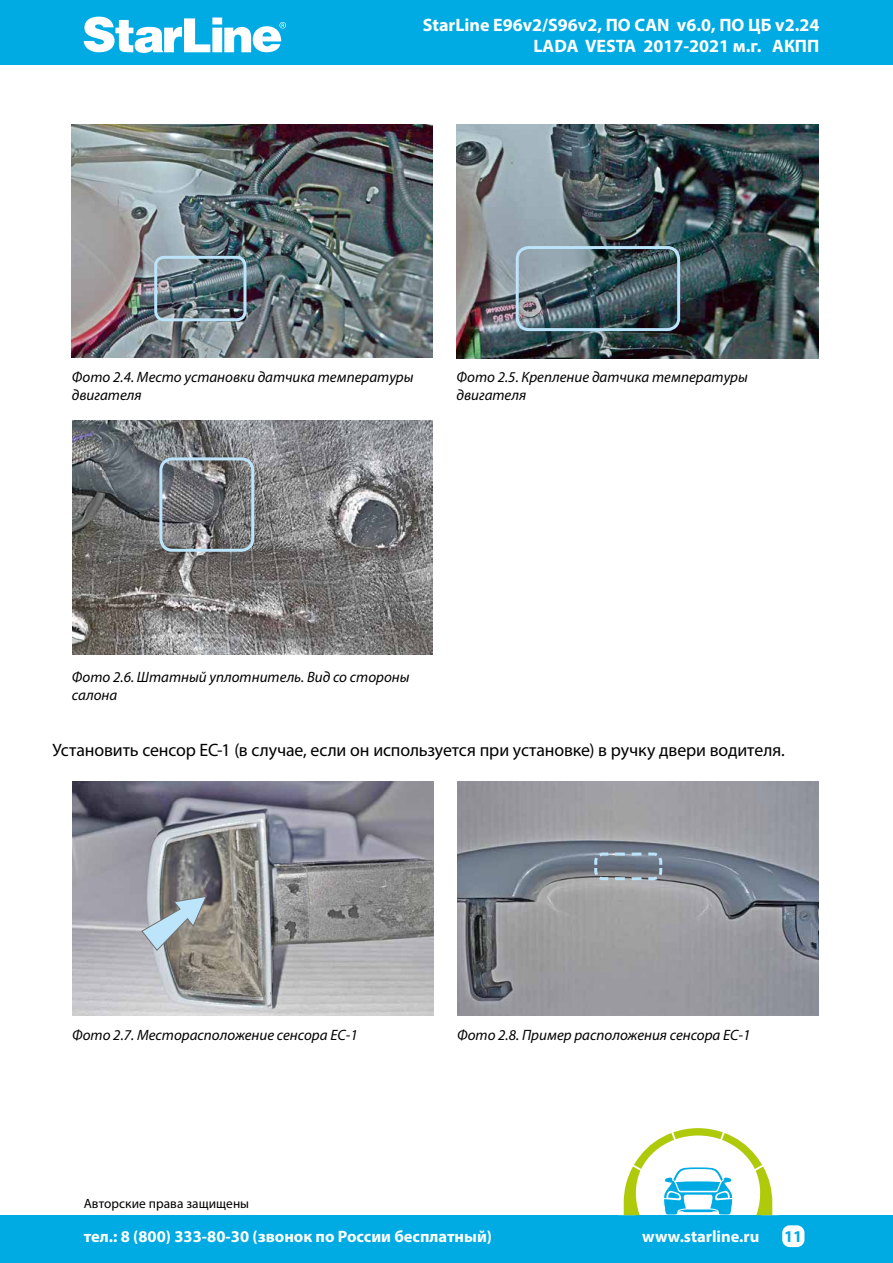
<style>
.page{position:relative;width:893px;height:1263px;background:#fff}
.page>*{position:absolute;margin:0;border:0;box-sizing:border-box;transform-origin:0 0}
.t1{font:18px "Myriad Pro";letter-spacing:-.005em;color:#000}
.t2{font:700 18px/21.6px "Myriad Pro";color:#fff;text-align:right}
.t3{font:700 16.5px "Myriad Pro";color:#fff}
.t4{font:700 16.5px "Myriad Pro";color:#00abe4}
.t5{font:italic 15px/18px "Myriad Pro";color:#000}
.t6{font:13.5px "Myriad Pro";color:#000}
</style>
<div class="page">
<div style="left:0;top:0;width:893px;height:65px;background:#00abe4"></div>
<svg style="left:84px;top:17px;width:202px;height:36px"></svg>
<div style="left:0;top:1215px;width:893px;height:48px;background:#00abe4"></div>
<div style="left:782px;top:1225px;width:22px;height:22px;background:#fff;border-radius:8px"></div>
<svg style="left:623px;top:1128px;width:150px;height:87px"></svg>
<img style="left:72px;top:125px;width:361px;height:232px">
<img style="left:457px;top:125px;width:361px;height:234px">
<div style="left:154px;top:256px;width:92px;height:65px;border:3px solid #bce4fa;border-radius:8px"></div>
<div style="left:516px;top:246px;width:164px;height:85px;border:3px solid #bce4fa;border-radius:12px"></div>
<img style="left:72px;top:420px;width:361px;height:234px">
<div style="left:159px;top:457px;width:95px;height:95px;border:3px solid #bce4fa;border-radius:12px"></div>
<img style="left:72px;top:782px;width:362px;height:234px">
<img style="left:457px;top:782px;width:361px;height:234px">
<svg style="left:593px;top:851px;width:71px;height:31px;background:#808b98"></svg>
<svg style="left:141px;top:895px;width:66px;height:56px;background:#a1abb0"></svg>
<p class="t2" style="left:423px;top:13px;width:398px">StarLine E96v2/S96v2, ПО CAN v6.0, ПО ЦБ v2.24<br>LADA VESTA 2017-2021 м.г. АКПП</p>
<p class="t5" style="left:72px;top:367px;width:343px">Фото 2.4. Место установки датчика температуры двигателя</p>
<p class="t5" style="left:457px;top:368px;width:293px">Фото 2.5. Крепление датчика температуры двигателя</p>
<p class="t5" style="left:72px;top:667px;width:339px">Фото 2.6. Штатный уплотнитель. Вид со стороны салона</p>
<p class="t1" style="left:53px;top:739px;width:734px">Установить сенсор ЕС-1 (в случае, если он используется при установке) в ручку двери водителя.</p>
<p class="t5" style="left:72px;top:1026px;width:287px">Фото 2.7. Месторасположение сенсора ЕС-1</p>
<p class="t5" style="left:457px;top:1026px;width:295px">Фото 2.8. Пример расположения сенсора ЕС-1</p>
<p class="t6" style="left:84px;top:1195px;width:167px">Авторские права защищены</p>
<p class="t3" style="left:84px;top:1226px;width:410px">тел.: 8 (800) 333-80-30 (звонок по России бесплатный)</p>
<p class="t3" style="left:642px;top:1226px;width:119px">www.starline.ru</p>
<p class="t4" style="left:784px;top:1225px;width:20px">11</p>
</div>
